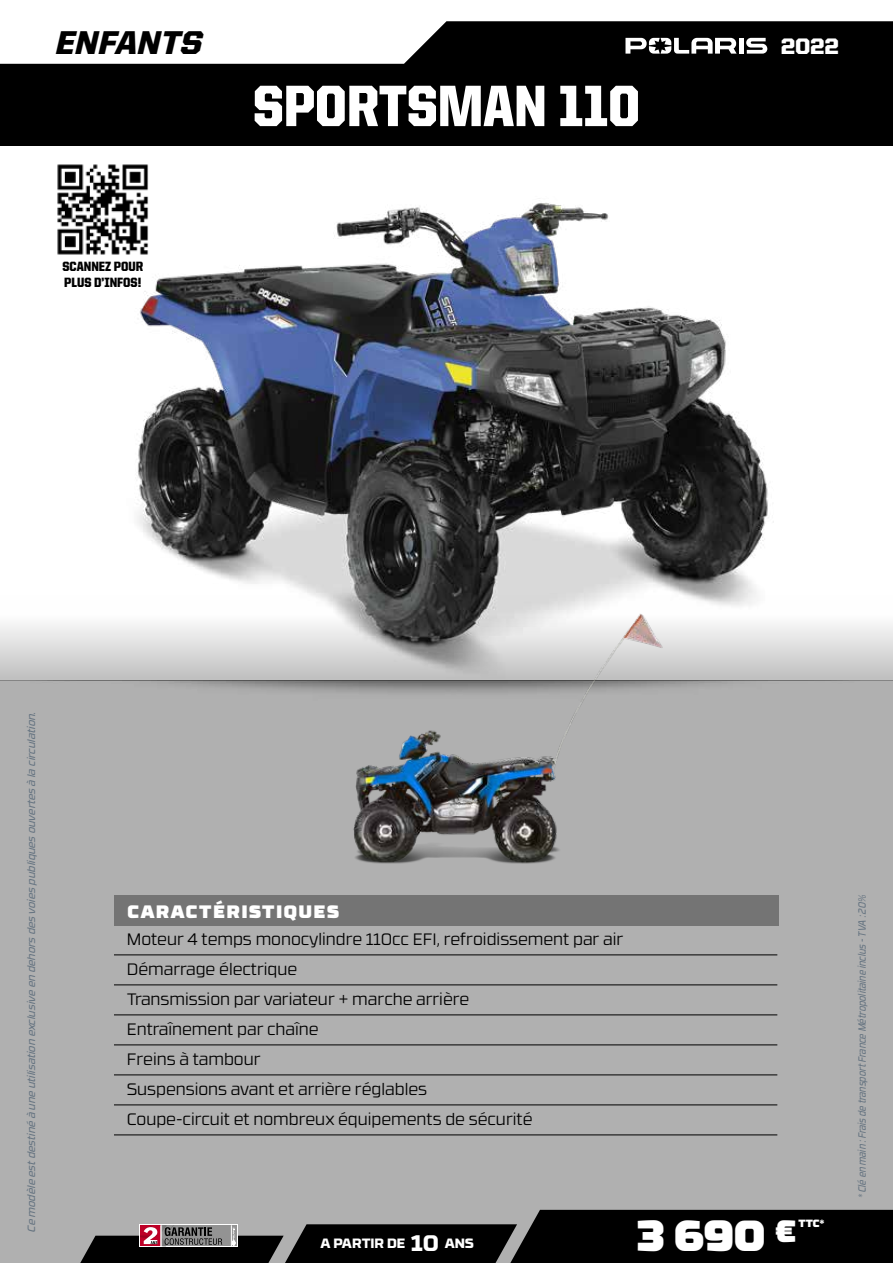
<style>
.page{position:relative;width:893px;height:1263px;background:#fff}
.page>*{position:absolute;margin:0;border:0;box-sizing:border-box;transform-origin:0 0}
.t1{font:900 58.5px "United Sans Semi Cond";color:#fff}
.t2{font:900 43.5px "RB No 3.1";color:#fff}
.t3{font:italic 900 33px "United Sans Reg";color:#000}
.t4{font:900 22.5px "United Sans Reg";color:#fff}
.t5{font:900 18px "RB No 3.1";letter-spacing:.1em;color:#fff}
.t6{font:300 16.5px/30px "RB No 3.1";color:#000}
.t7{font:900 13.5px/16.2px "United Sans Semi Cond";color:#000}
.t8{font:800 13.5px "RB No 3.1";color:#fff}
.t9{font:italic 10.5px "RB No 3.1";letter-spacing:-.01em;color:#677582}
.t10{font:italic 10.5px "RB No 3.1";letter-spacing:-.01em;color:#677582;scale:.83 1}
.t11{font:900 10.5px "RB No 3.1";color:#fff}
.s1{font-size:22.5px}
</style>
<div class="page">
<div style="left:0;top:680px;width:893px;height:583px;background:#b0b0b0"></div>
<div style="left:0;top:0;width:893px;height:146px;background:#000"></div>
<svg style="left:0;top:0;width:893px;height:64px;fill:#fff"></svg>
<svg style="left:80px;top:1210px;width:813px;height:53px"></svg>
<div style="left:739px;top:38px;width:5px;height:16px;background:#fff"></div>
<svg style="left:746px;top:38px;width:21px;height:16px"></svg>
<svg style="left:625px;top:38px;width:112px;height:16px"></svg>
<div style="left:0;top:595px;width:893px;height:85px;background:linear-gradient(to bottom,#fff,#c2c2c2)"></div>
<img style="left:93px;top:203px;width:707px;height:487px">
<div style="left:114px;top:895px;width:665px;height:31px;background:#747474"></div>
<hr style="left:114px;top:954px;width:663px;height:1px;background:#000">
<hr style="left:114px;top:984px;width:663px;height:1px;background:#000">
<hr style="left:114px;top:1014px;width:663px;height:1px;background:#000">
<hr style="left:114px;top:1044px;width:663px;height:1px;background:#000">
<hr style="left:114px;top:1074px;width:663px;height:1px;background:#000">
<hr style="left:114px;top:1104px;width:663px;height:1px;background:#000">
<hr style="left:114px;top:1134px;width:663px;height:1px;background:#000">
<img style="left:327px;top:609px;width:342px;height:255px">
<img style="left:57px;top:164px;width:94px;height:95px">
<h3 class="t3" style="left:54px;top:24px;width:156px">ENFANTS</h3>
<h3 class="t4" style="left:781px;top:34px;width:60px">2022</h3>
<p class="t7" style="left:62px;top:258px;width:82px">SCANNEZ POUR<br>PLUS D’INFOS!</p>
<h1 class="t1" style="left:253px;top:74px;width:389px">SPORTSMAN 110</h1>
<p class="t9" style="left:24px;top:1232px;width:522px;rotate:-90deg">Ce modèle est destiné à une utilisation exclusive en dehors des voies publiques ouvertes à la circulation.</p>
<p class="t5" style="left:128px;top:895px;width:213px">CARACTÉRISTIQUES</p>
<p class="t6" style="left:127px;top:923px;width:498px">Moteur 4 temps monocylindre 110cc EFI, refroidissement par air Démarrage électrique<br>Transmission par variateur + marche arrière<br>Entraînement par chaîne<br>Freins à tambour<br>Suspensions avant et arrière réglables<br>Coupe-circuit et nombreux équipements de sécurité</p>
<p class="t8" style="left:320px;top:1232px;width:155px">A PARTIR DE <span class="s1">10</span> ANS</p>
<h2 class="t2" style="left:637px;top:1197px;width:161px">3 690 <sup>€</sup></h2>
<p class="t11" style="left:798px;top:1214px;width:28px">TTC*</p>
<p class="t10" style="left:854px;top:1198px;width:367px;rotate:-90deg">* Clé en main : Frais de transport France Métropolitaine inclus - TVA : 20%</p>
</div>
